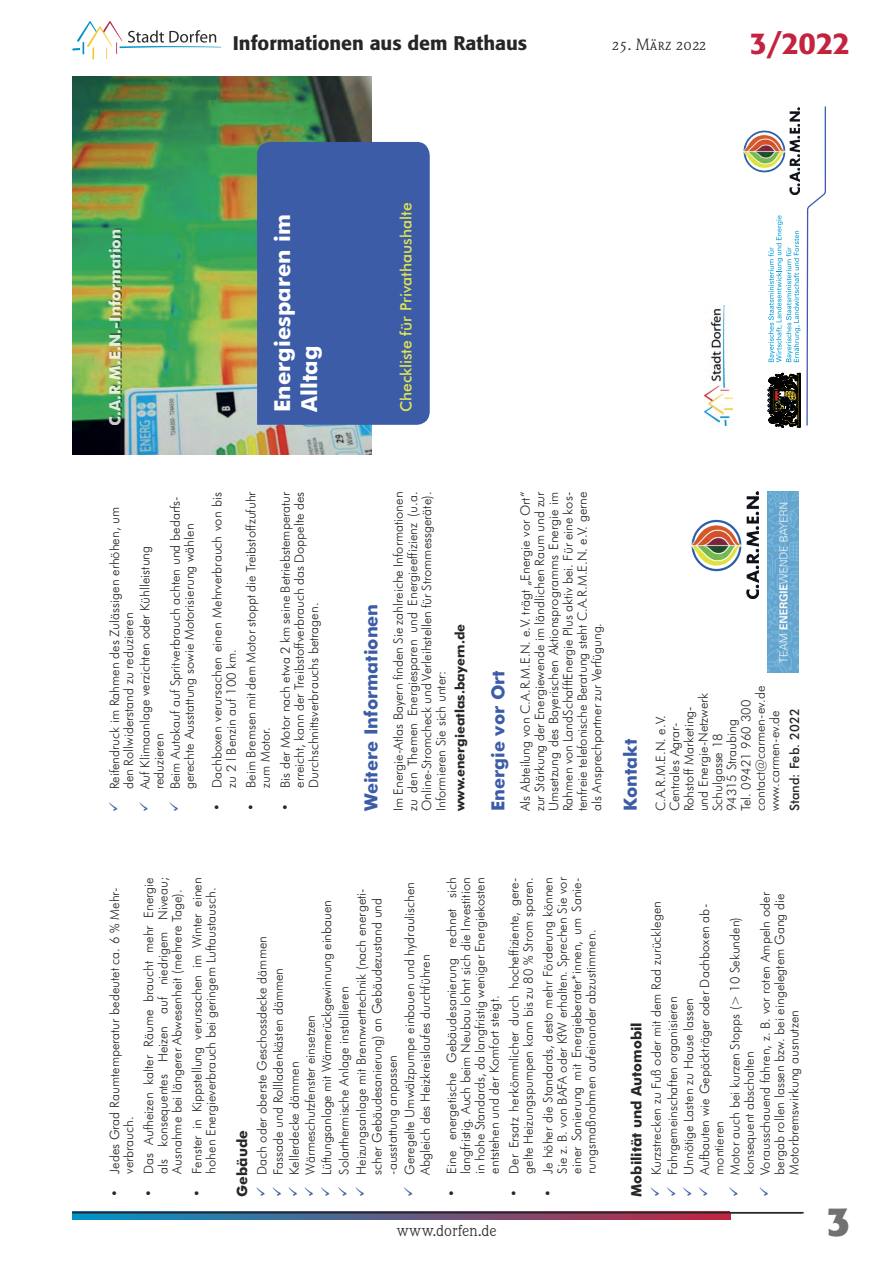
<style>
.page{position:relative;width:893px;height:1263px;background:#fff}
.page>*{position:absolute;margin:0;border:0;box-sizing:border-box;transform-origin:0 0}
.t1{font:700 40.5px "Formata";color:#727172}
.t2{font:500 30px "Formata";color:#c3233f}
.t3{font:700 22.05px/27.2px "Futura BT";color:#fff}
.t4{font:500 19.5px "Formata";color:#272526}
.t5{font:700 18.15px "Futura BT";color:#3c5ca7}
.t6{font:500 15.6px "Futura BT";color:#e1e451}
.t7{font:700 15.6px "Futura BT";color:#fff}
.t8{font:15px "Weidemann SB";color:#272526}
.t9{font:15px "Weidemann SB Caps";color:#272526}
.t10{font:700 14.25px "Futura BT";color:#272526}
.t11{font:300 12.9px/14.2px "Futura BT";color:#272526}
.t12{font:700 12.9px "Futura BT";color:#272526}
.t13{font:500 12.9px "Futura BT";color:#272526}
.s1{color:#3c5ca7}
</style>
<div class="page">
<svg style="left:72px;top:21px;width:149px;height:39px"></svg>
<hr style="left:72px;top:1212px;width:732px;height:1px;background:#272526">
<svg style="left:72px;top:1213px;width:659px;height:6px;background:#5b577c"></svg>
<img style="left:72px;top:77px;width:299px;height:377px">
<div style="left:257px;top:142px;width:173px;height:283px;background:#3c5ca7"></div>
<div style="left:109px;top:228px;width:13px;height:196px;background:#272526;opacity:.75"></div>
<img style="left:743px;top:130px;width:25px;height:43px">
<svg style="left:768px;top:106px;width:58px;height:322px"></svg>
<img style="left:692px;top:492px;width:66px;height:106px">
<img style="left:768px;top:492px;width:31px;height:180px">
<img style="left:705px;top:305px;width:28px;height:120px">
<h3 class="t4" style="left:233px;top:35px;width:296px">Informationen aus dem Rathaus</h3>
<p class="t9" style="left:612px;top:36px;width:95px">25. März 2022</p>
<h2 class="t2" style="left:750px;top:30px;width:102px">3/2022</h2>
<p class="t7" style="left:106px;top:425px;width:198px;rotate:-90deg">C.A.R.M.E.N.-Information</p>
<h3 class="t3" style="left:268px;top:412px;width:199px;rotate:-90deg">Energiesparen im<br>Alltag</h3>
<p class="t6" style="left:396px;top:412px;width:211px;rotate:-90deg">Checkliste für Privathaushalte</p>
<p class="t11" style="left:168px;top:811px;width:317px;text-align:center;rotate:-90deg"><span class="s1">✓</span> Beim Autokauf auf Spritverbrauch achten und bedarfs&shy;gerechte Ausstattung sowie Motorisierung wählen</p>
<p class="t11" style="left:107px;top:789px;width:284px;text-indent:-22px;rotate:-90deg"><span class="s1">✓</span> Reifendruck im Rahmen des Zulässigen erhöhen, um den Rollwiderstand zu reduzieren</p>
<p class="t11" style="left:138px;top:789px;width:245px;text-indent:-22px;rotate:-90deg"><span class="s1">✓</span> Auf Klimaanlage verzichten oder Kühlleistung reduzieren</p>
<p class="t11" style="left:210px;top:811px;width:321px;rotate:-90deg">• Dachboxen verursachen einen Mehrverbrauch von bis</p>
<p class="t11" style="left:224px;top:788px;width:141px;rotate:-90deg">zu 2 l Benzin auf 100 km.</p>
<p class="t11" style="left:244px;top:788px;width:298px;text-indent:-23px;rotate:-90deg">• Beim Bremsen mit dem Motor stoppt die Treibstoffzufuhr zum Motor.</p>
<p class="t11" style="left:278px;top:788px;width:298px;text-align:justify;text-indent:-23px;rotate:-90deg">• Bis der Motor nach etwa 2 km seine Betriebstemperatur erreicht, kann der Treibstoffverbrauch das Doppelte des Durchschnittsverbrauchs betragen.</p>
<h3 class="t5" style="left:360px;top:811px;width:209px;rotate:-90deg">Weitere Informationen</h3>
<p class="t11" style="left:391px;top:811px;width:321px;text-align:justify;rotate:-90deg">Im Energie-Atlas Bayern finden Sie zahlreiche Informationen zu den Themen Energiesparen und Energieeffizienz (u.a.<br>Online-Stromcheck und Verleihstellen für Strommessgeräte).<br>Informieren Sie sich unter:</p>
<p class="t12" style="left:452px;top:811px;width:189px;rotate:-90deg">www.energieatlas.bayern.de</p>
<h3 class="t5" style="left:487px;top:811px;width:143px;rotate:-90deg">Energie vor Ort</h3>
<p class="t11" style="left:518px;top:811px;width:321px;text-align:justify;rotate:-90deg">Als Abteilung von C.A.R.M.E.N. e.V. trägt „Energie vor Ort“ zur Stärkung der Energiewende im ländlichen Raum und zur Umsetzung des Bayerischen Aktionsprogramms Energie im Rahmen von LandSchafftEnergie Plus aktiv bei. Für eine kos&shy;tenfreie telefonische Beratung steht C.A.R.M.E.N. e.V. gerne als Ansprechpartner zur Verfügung.</p>
<h3 class="t5" style="left:619px;top:811px;width:74px;rotate:-90deg">Kontakt</h3>
<p class="t11" style="left:653px;top:811px;width:127px;rotate:-90deg">C.A.R.M.E.N. e.V.<br>Centrales Agrar-<br>Rohstoff Marketing&shy;und Energie-Netzwerk<br>Schulgasse 18<br>94315 Straubing<br>Tel. 09421 960 300 contact@carmen-ev.de www.carmen-ev.de</p>
<p class="t13" style="left:787px;top:811px;width:104px;rotate:-90deg">Stand: Feb. 2022</p>
<p class="t11" style="left:107px;top:1197px;width:311px;rotate:-90deg">• Jedes Grad Raumtemperatur bedeutet ca. 6 % Mehr-</p>
<p class="t11" style="left:121px;top:1174px;width:59px;rotate:-90deg">verbrauch.</p>
<p class="t11" style="left:141px;top:1174px;width:298px;text-align:justify;text-indent:-23px;rotate:-90deg">• Das Aufheizen kalter Räume braucht mehr Energie als konsequentes Heizen auf niedrigem Niveau; Ausnahme bei längerer Abwesenheit (mehrere Tage).</p>
<p class="t11" style="left:190px;top:1174px;width:298px;text-indent:-23px;rotate:-90deg">• Fenster in Kippstellung verursachen im Winter einen hohen Energieverbrauch bei geringem Luftaustausch.</p>
<p class="t10" style="left:233px;top:1197px;width:68px;rotate:-90deg">Gebäude</p>
<p class="t11" style="left:353px;top:1175px;width:288px;line-height:15.6px;text-indent:-22px;rotate:-90deg"><span class="s1">✓</span> Heizungsanlage mit Brennwerttechnik (nach energeti&shy;scher Gebäudesanierung) an Gebäudezustand und -ausstattung anpassen</p>
<p class="t11" style="left:402px;top:1197px;width:317px;rotate:-90deg"><span class="s1">✓</span> Geregelte Umwälzpumpe einbauen und hydraulischen</p>
<p class="t11" style="left:319px;top:1197px;width:298px;rotate:-90deg"><span class="s1">✓</span> Lüftungsanlage mit Wärmerückgewinnung einbauen</p>
<p class="t11" style="left:255px;top:1175px;width:240px;rotate:-90deg">Dach oder oberste Geschossdecke dämmen</p>
<p class="t11" style="left:418px;top:1175px;width:222px;rotate:-90deg">Abgleich des Heizkreislaufes durchführen</p>
<p class="t11" style="left:271px;top:1197px;width:231px;rotate:-90deg"><span class="s1">✓</span> Fassade und Rollladenkästen dämmen</p>
<p class="t11" style="left:337px;top:1197px;width:212px;rotate:-90deg"><span class="s1">✓</span> Solarthermische Anlage installieren</p>
<p class="t11" style="left:303px;top:1197px;width:183px;rotate:-90deg"><span class="s1">✓</span> Wärmeschutzfenster einsetzen</p>
<p class="t11" style="left:287px;top:1197px;width:137px;rotate:-90deg"><span class="s1">✓</span> Kellerdecke dämmen</p>
<p class="t11" style="left:444px;top:1174px;width:298px;text-align:justify;text-indent:-23px;rotate:-90deg">• Eine energetische Gebäudesanierung rechnet sich langfristig. Auch beim Neubau lohnt sich die Investition in hohe Standards, da langfristig weniger Energiekosten entstehen und der Komfort steigt.</p>
<p class="t11" style="left:507px;top:1197px;width:321px;text-align:right;rotate:-90deg">• Der Ersatz herkömmlicher durch hocheffiziente, gere&shy;gelte Heizungspumpen kann bis zu 80 % Strom sparen.</p>
<p class="t11" style="left:541px;top:1174px;width:298px;text-align:justify;text-indent:-23px;rotate:-90deg">• Je höher die Standards, desto mehr Förderung können Sie z. B. von BAFA oder KfW erhalten. Sprechen Sie vor einer Sanierung mit Energieberater*innen, um Sanie&shy;rungsmaßnahmen aufeinander abzustimmen.</p>
<p class="t8" style="left:396px;top:1222px;width:102px">www.dorfen.de</p>
<p class="t10" style="left:628px;top:1197px;width:176px;rotate:-90deg">Mobilität und Automobil</p>
<p class="t11" style="left:758px;top:1197px;width:306px;rotate:-90deg"><span class="s1">✓</span> Vorausschauend fahren, z. B. vor roten Ampeln oder</p>
<p class="t11" style="left:772px;top:1175px;width:283px;rotate:-90deg">bergab rollen lassen bzw. bei eingelegtem Gang die<br>Motorbremswirkung ausnutzen</p>
<p class="t11" style="left:649px;top:1197px;width:297px;rotate:-90deg"><span class="s1">✓</span> Kurzstrecken zu Fuß oder mit dem Rad zurücklegen</p>
<p class="t11" style="left:697px;top:1175px;width:273px;text-indent:-22px;rotate:-90deg"><span class="s1">✓</span> Aufbauten wie Gepäckträger oder Dachboxen ab&shy;montieren</p>
<p class="t11" style="left:728px;top:1175px;width:259px;text-indent:-22px;rotate:-90deg"><span class="s1">✓</span> Motor auch bei kurzen Stopps (&gt; 10 Sekunden) konsequent abschalten</p>
<p class="t11" style="left:665px;top:1197px;width:202px;rotate:-90deg"><span class="s1">✓</span> Fahrgemeinschaften organisieren</p>
<p class="t11" style="left:681px;top:1197px;width:200px;rotate:-90deg"><span class="s1">✓</span> Unnötige Lasten zu Hause lassen</p>
<h1 class="t1" style="left:827px;top:1204px;width:25px">3</h1>
</div>
